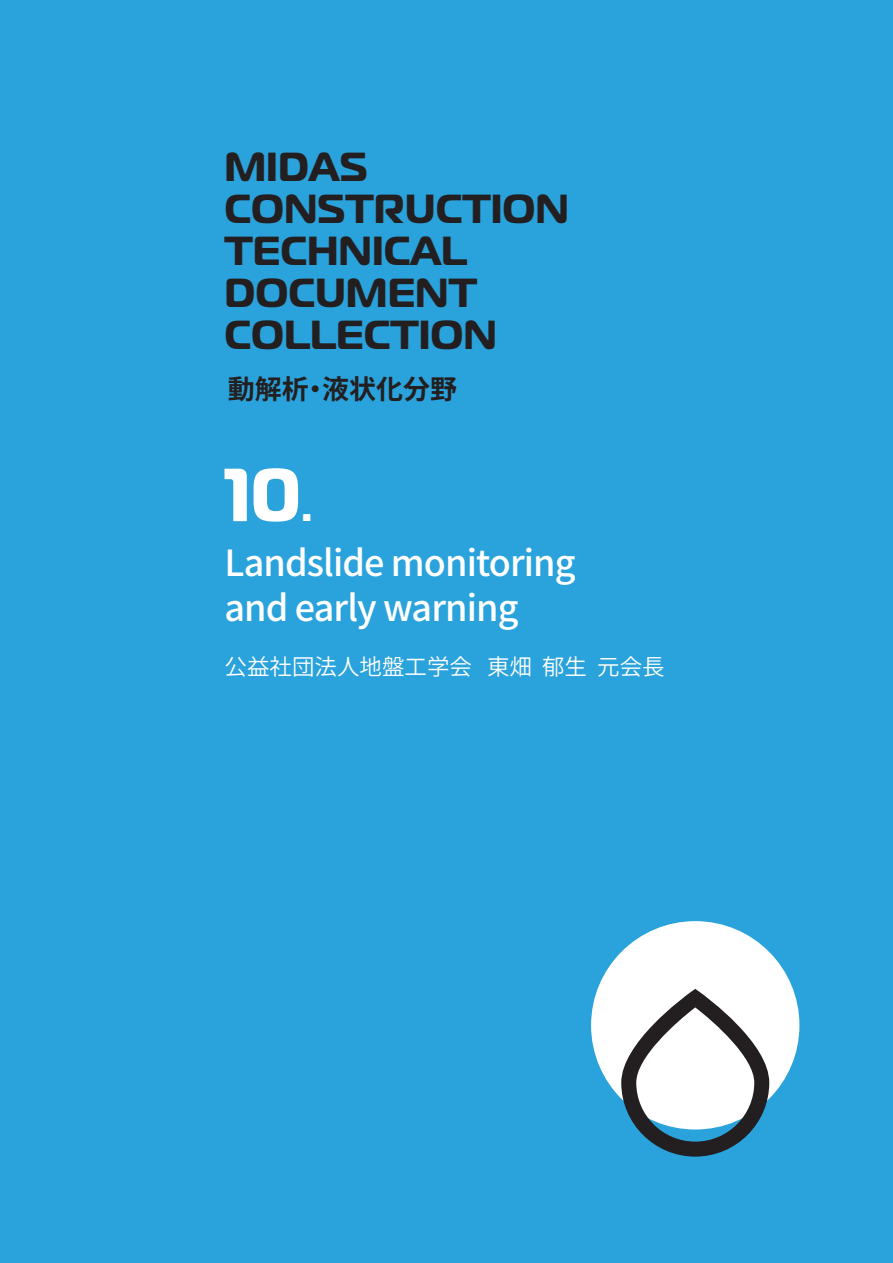
<style>
.page{position:relative;width:893px;height:1263px;background:#2aa2db}
.page>*{position:absolute;margin:0;border:0;box-sizing:border-box;transform-origin:0 0}
.t1{font:700 75px "Magistral";color:#fff}
.t2{font:700 40.5px/42px "Magistral";color:#231f20}
.t3{font:500 36px/45px "Source Han Sans JP";letter-spacing:-.025em;color:#fff}
.t4{font:700 27px "Source Han Sans JP";color:#231f20}
.t5{font:22.5px "Source Han Sans JP";color:#fff}
.s1{font-size:45px}
</style>
<div class="page">
<div style="left:591px;top:921px;width:208px;height:208px;background:#fff;border-radius:50%"></div>
<svg style="left:621px;top:989px;width:148px;height:167px"></svg>
<p class="t2" style="left:225px;top:145px;width:346px">MIDAS<br>CONSTRUCTION<br>TECHNICAL<br>DOCUMENT<br>COLLECTION</p>
<p class="t4" style="left:228px;top:374px;width:231px">動解析・液状化分野</p>
<h1 class="t1" style="left:225px;top:446px;width:90px">10<span class="s1">.</span></h1>
<p class="t3" style="left:225px;top:541px;width:353px">Landslide monitoring and early warning</p>
<p class="t5" style="left:225px;top:654px;width:442px">公益社団法人地盤工学会 東畑 郁生 元会長</p>
</div>
